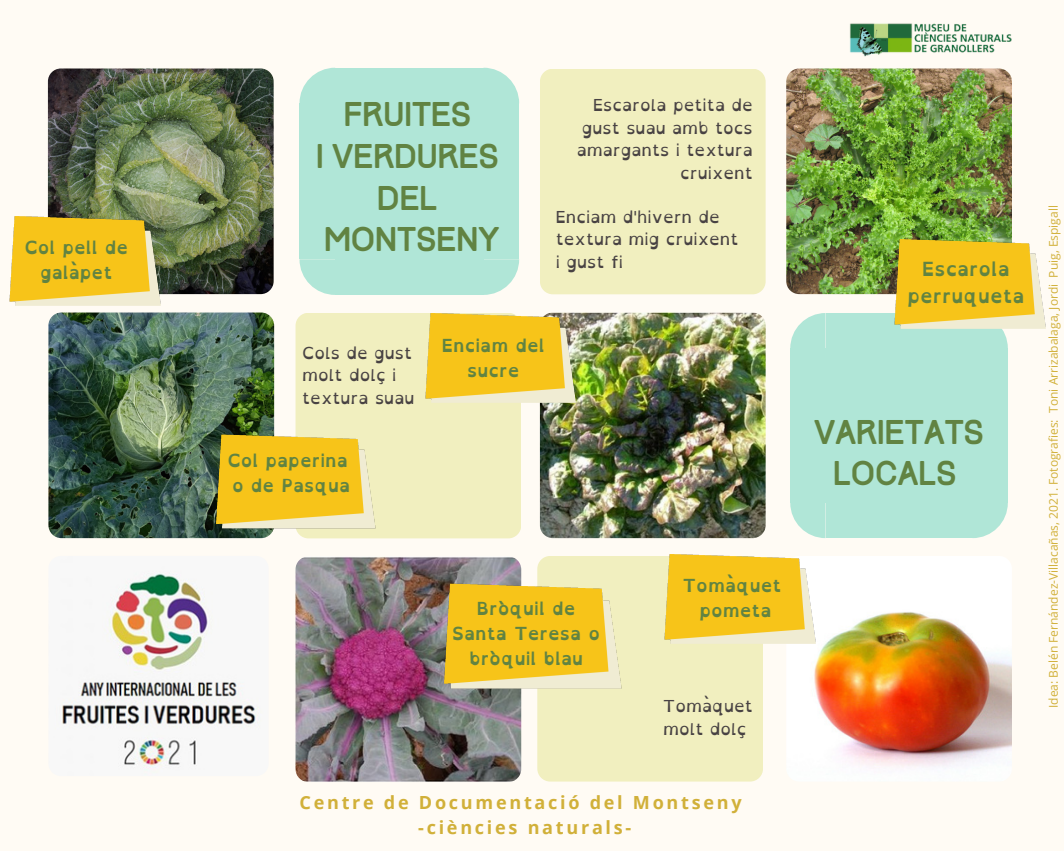
<style>
.page{position:relative;width:1064px;height:851px;background:#fff}
.page>*{position:absolute;margin:0;border:0;box-sizing:border-box;transform-origin:0 0}
.t1{font:30px/41.7px "Track";color:#618342;text-align:center}
.t2{font:700 19.5px/27px "Open Dyslexic";color:#618342;text-align:center}
.t3{font:700 18px/24.8px "Open Dyslexic";color:#618342;text-align:center}
.t4{font:700 18px "Open Sans";letter-spacing:.15em;color:#d1b039}
.t5{font:16.5px/22.5px "Open Dyslexic";color:#484243}
.t6{font:12px "Open Sans";color:#d1b039}
</style>
<div class="page">
<div style="left:0;top:0;width:1063px;height:850px;background:#fffbf4"></div>
<img style="left:48px;top:68px;width:225px;height:226px;border-radius:13px">
<div style="left:335px;top:103px;width:148px;height:156px;background:#b0e6d7"></div>
<div style="left:299px;top:103px;width:36px;height:156px;background:#b0e6d7"></div>
<svg style="left:299px;top:259px;width:36px;height:36px"></svg>
<div style="left:335px;top:259px;width:148px;height:36px;background:#b0e6d7"></div>
<svg style="left:483px;top:259px;width:36px;height:36px"></svg>
<div style="left:483px;top:103px;width:36px;height:156px;background:#b0e6d7"></div>
<svg style="left:483px;top:68px;width:36px;height:35px"></svg>
<svg style="left:299px;top:68px;width:36px;height:35px"></svg>
<div style="left:335px;top:68px;width:148px;height:35px;background:#b0e6d7"></div>
<img style="left:786px;top:68px;width:225px;height:226px;border-radius:13px">
<img style="left:48px;top:312px;width:226px;height:226px;border-radius:13px">
<div style="left:295px;top:313px;width:226px;height:225px;background:#f1efbf;border-radius:13px"></div>
<img style="left:295px;top:556px;width:226px;height:226px;border-radius:13px">
<img style="left:786px;top:556px;width:225px;height:225px;border-radius:13px">
<img style="left:9px;top:207px;width:159px;height:99px">
<div style="left:539px;top:69px;width:226px;height:225px;background:#f1efbf;border-radius:13px"></div>
<div style="left:537px;top:556px;width:225px;height:225px;background:#f1efbf;border-radius:13px"></div>
<img style="left:664px;top:554px;width:158px;height:96px">
<div style="left:825px;top:348px;width:147px;height:155px;background:#b0e6d7"></div>
<div style="left:790px;top:348px;width:35px;height:155px;background:#b0e6d7"></div>
<svg style="left:790px;top:503px;width:35px;height:35px"></svg>
<div style="left:825px;top:503px;width:147px;height:35px;background:#b0e6d7"></div>
<svg style="left:972px;top:503px;width:35px;height:35px"></svg>
<div style="left:972px;top:348px;width:35px;height:155px;background:#b0e6d7"></div>
<svg style="left:972px;top:335px;width:35px;height:13px"></svg>
<svg style="left:790px;top:313px;width:35px;height:35px"></svg>
<div style="left:825px;top:313px;width:147px;height:35px;background:#b0e6d7"></div>
<img style="left:48px;top:556px;width:220px;height:220px;border-radius:13px">
<img style="left:207px;top:425px;width:169px;height:110px">
<img style="left:886px;top:230px;width:160px;height:105px">
<img style="left:539px;top:312px;width:226px;height:226px;border-radius:13px">
<img style="left:425px;top:312px;width:158px;height:97px">
<img style="left:434px;top:573px;width:188px;height:123px">
<img style="left:850px;top:23px;width:161px;height:34px">
<p class="t3" style="left:24px;top:235px;width:105px">Col pell de</p>
<p class="t3" style="left:40px;top:260px;width:74px">galàpet</p>
<p class="t1" style="left:343px;top:98px;width:129px">FRUITES</p>
<p class="t1" style="left:316px;top:140px;width:184px">I VERDURES</p>
<p class="t1" style="left:377px;top:181px;width:62px">DEL</p>
<p class="t1" style="left:324px;top:223px;width:176px">MONTSENY</p>
<p class="t5" style="left:576px;top:94px;width:177px;text-align:right">Escarola petita de gust suau amb tocs amargants i textura cruixent</p>
<p class="t5" style="left:555px;top:205px;width:166px">Enciam d'hivern de</p>
<p class="t5" style="left:555px;top:228px;width:184px">textura mig cruixent i gust fi</p>
<p class="t5" style="left:302px;top:341px;width:114px">Cols de gust molt dolç i textura suau</p>
<p class="t3" style="left:227px;top:448px;width:122px">Col paperina</p>
<p class="t3" style="left:232px;top:473px;width:120px">o de Pasqua</p>
<p class="t3" style="left:442px;top:333px;width:104px">Enciam del sucre</p>
<p class="t3" style="left:452px;top:596px;width:149px">Bròquil de<br>Santa Teresa o bròquil blau</p>
<p class="t3" style="left:682px;top:573px;width:101px">Tomàquet</p>
<p class="t3" style="left:699px;top:598px;width:74px">pometa</p>
<p class="t5" style="left:662px;top:694px;width:92px">Tomàquet molt dolç</p>
<p class="t4" style="left:299px;top:789px;width:443px">Centre de Documentació del Montseny</p>
<p class="t4" style="left:418px;top:814px;width:215px">-ciències naturals-</p>
<p class="t2" style="left:907px;top:255px;width:119px">Escarola perruqueta</p>
<p class="t1" style="left:814px;top:415px;width:171px">VARIETATS<br>LOCALS</p>
<p class="t6" style="left:1044px;top:708px;width:504px;rotate:-90deg">Idea: Belén Fernández-Villacañas, 2021. Fotografies: Toni Arrizabalaga, Jordi Puig, Espigall</p>
</div>
